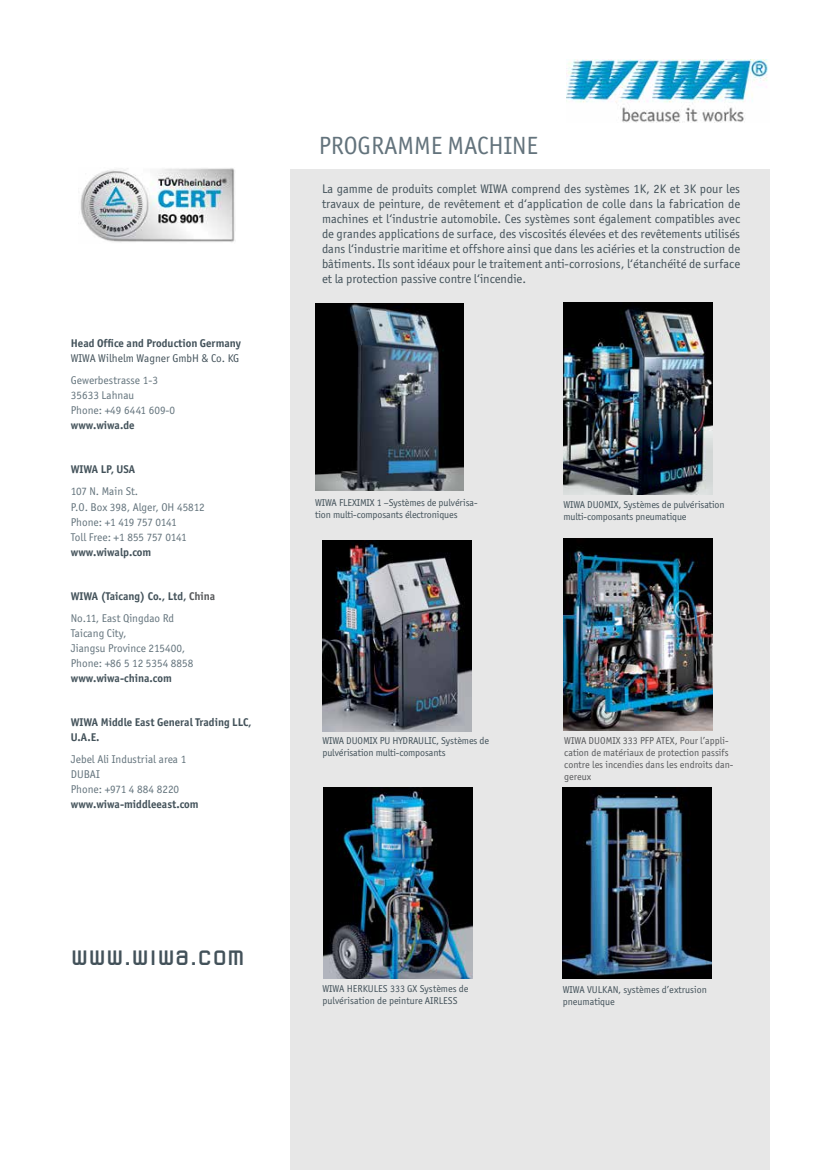
<style>
.page{position:relative;width:815px;height:1170px;background:#fff}
.page>*{position:absolute;margin:0;border:0;box-sizing:border-box;transform-origin:0 0}
.t1{font:30px "Robust ICG";color:#43525a}
.t2{font:25px "Officina San ITC";color:#63737c}
.t3{font:12.5px/15px "Officina San ITC";color:#43525a;text-align:justify}
.t4{font:11.25px/15px "Officina San ITC";color:#63737c}
.t5{font:700 11.25px/22.1px "Officina San ITC";color:#43525a}
.t6{font:11.25px "Officina San ITC";color:#43525a}
.t7{font:10px/12px "Officina San ITC";letter-spacing:-.01em;color:#43525a}
.t8{font:10px/12px "Officina San ITC";color:#58595b}
.s1{color:#58595b}
.s2{font-weight:400;color:#63737c}
</style>
<div class="page">
<div style="left:290px;top:170px;width:480px;height:999px;background:#e7e7e7"></div>
<img style="left:80px;top:168px;width:155px;height:75px">
<img style="left:563px;top:787px;width:148px;height:191px">
<img style="left:322px;top:540px;width:149px;height:191px">
<img style="left:315px;top:303px;width:149px;height:187px">
<img style="left:323px;top:787px;width:149px;height:191px">
<img style="left:563px;top:302px;width:149px;height:192px">
<img style="left:563px;top:538px;width:149px;height:192px">
<img style="left:566px;top:59px;width:202px;height:63px">
<p class="t5" style="left:71px;top:332px;width:171px">Head Office and Production Germany</p>
<p class="t6" style="left:71px;top:352px;width:170px">WIWA Wilhelm Wagner GmbH &amp; Co. KG</p>
<p class="t4" style="left:71px;top:373px;width:106px">Gewerbestrasse 1-3<br>35633 Lahnau<br>Phone: +49 6441 609-0</p>
<p class="t5" style="left:71px;top:414px;width:65px">www.wiwa.de</p>
<p class="t5" style="left:71px;top:458px;width:66px">WIWA LP, USA</p>
<p class="t4" style="left:71px;top:484px;width:135px">107 N. Main St.<br>P.O. Box 398, Alger, OH 45812<br>Phone: +1 419 757 0141<br>Toll Free: +1 855 757 0141</p>
<p class="t5" style="left:71px;top:540px;width:82px">www.wiwalp.com</p>
<p class="t5" style="left:71px;top:584px;width:146px">WIWA (Taicang) Co., Ltd, <span class="s1">China<br></span><span class="s2">No.11, East Qingdao Rd</span></p>
<p class="t4" style="left:71px;top:625px;width:124px">Taicang City,<br>Jiangsu Province 215400,<br>Phone: +86 5 12 5354 8858</p>
<p class="t5" style="left:71px;top:666px;width:102px">www.wiwa-china.com</p>
<p class="t5" style="left:71px;top:714px;width:182px;line-height:15px">WIWA Middle East General Trading LLC,<br>U.A.E.</p>
<p class="t4" style="left:71px;top:751px;width:117px">Jebel Ali Industrial area 1<br>DUBAI<br>Phone: +971 4 884 8220</p>
<p class="t5" style="left:71px;top:793px;width:129px">www.wiwa-middleeast.com</p>
<h1 class="t1" style="left:71px;top:939px;width:175px">www.wiwa.com</h1>
<h2 class="t2" style="left:319px;top:131px;width:221px">PROGRAMME MACHINE</h2>
<p class="t3" style="left:322px;top:181px;width:420px">La gamme de produits complet WIWA comprend des systèmes 1K, 2K et 3K pour les travaux de peinture, de revêtement et d‘application de colle dans la fabrication de machines et l‘industrie automobile. Ces systèmes sont également compatibles avec de grandes applications de surface, des viscosités élevées et des revêtements utilisés dans l‘industrie maritime et offshore ainsi que dans les aciéries et la construction de bâtiments. Ils sont idéaux pour le traitement anti-corrosions, l‘étanchéité de surface et la protection passive contre l‘incendie.</p>
<p class="t7" style="left:315px;top:496px;width:164px;line-height:12.5px">WIWA FLEXIMIX 1 –Systèmes de pulvérisa&shy;tion multi-composants électroniques</p>
<p class="t7" style="left:563px;top:498px;width:163px">WIWA DUOMIX, Systèmes de pulvérisation multi-composants pneumatique</p>
<p class="t7" style="left:322px;top:734px;width:168px">WIWA DUOMIX PU HYDRAULIC, Systèmes de pulvérisation multi-composants</p>
<p class="t8" style="left:564px;top:734px;width:171px">WIWA DUOMIX 333 PFP ATEX, Pour l’appli&shy;cation de matériaux de protection passifs contre les incendies dans les endroits dan&shy;gereux</p>
<p class="t7" style="left:322px;top:982px;width:148px">WIWA HERKULES 333 GX Systèmes de pulvérisation de peinture AIRLESS</p>
<p class="t7" style="left:563px;top:983px;width:146px">WIWA VULKAN, systèmes d’extrusion pneumatique</p>
</div>
